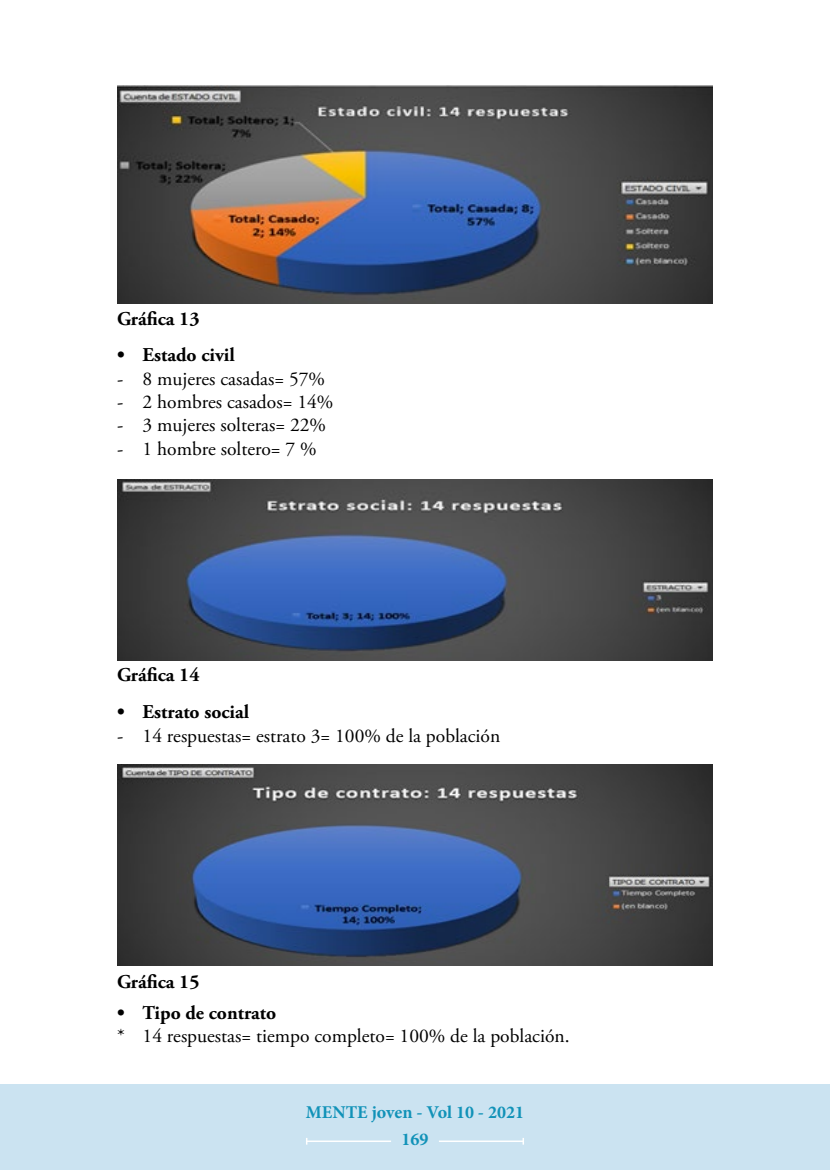
<style>
.page{position:relative;width:830px;height:1170px;background:#fff}
.page>*{position:absolute;margin:0;border:0;box-sizing:border-box;transform-origin:0 0}
.t1{font:19.5px "Adobe Garamond Pro";color:#000}
.t2{font:700 19.5px "Adobe Garamond Pro";color:#000}
.t3{font:700 18px/26.5px "Minion Pro";color:#1192b8;text-align:center}
</style>
<div class="page">
<div style="left:0;top:1084px;width:829px;height:85px;background:#cbe3f1"></div>
<hr style="left:306px;top:1140px;width:85px;height:1px;background:#fff">
<hr style="left:438px;top:1140px;width:85px;height:1px;background:#fff">
<img style="left:117px;top:85px;width:595px;height:218px">
<img style="left:117px;top:479px;width:595px;height:181px">
<img style="left:117px;top:764px;width:595px;height:201px">
<p class="t2" style="left:117px;top:307px;width:84px">Gráfica 13</p>
<p class="t2" style="left:117px;top:343px;width:119px">• Estado civil</p>
<p class="t1" style="left:117px;top:366px;width:209px">- 8 mujeres casadas= 57%</p>
<p class="t1" style="left:117px;top:390px;width:218px">- 2 hombres casados= 14%</p>
<p class="t1" style="left:117px;top:413px;width:210px">- 3 mujeres solteras= 22%</p>
<p class="t1" style="left:117px;top:437px;width:201px">- 1 hombre soltero= 7 %</p>
<p class="t2" style="left:117px;top:663px;width:84px">Gráfica 14</p>
<p class="t2" style="left:117px;top:700px;width:134px">• Estrato social</p>
<p class="t1" style="left:117px;top:723px;width:384px">- 14 respuestas= estrato 3= 100% de la población</p>
<p class="t2" style="left:117px;top:970px;width:84px">Gráfica 15</p>
<p class="t2" style="left:117px;top:1001px;width:161px">• Tipo de contrato</p>
<p class="t1" style="left:117px;top:1024px;width:454px">* 14 respuestas= tiempo completo= 100% de la población.</p>
<p class="t3" style="left:306px;top:1098px;width:219px">MENTE joven - Vol 10 - 2021<br>169</p>
</div>
